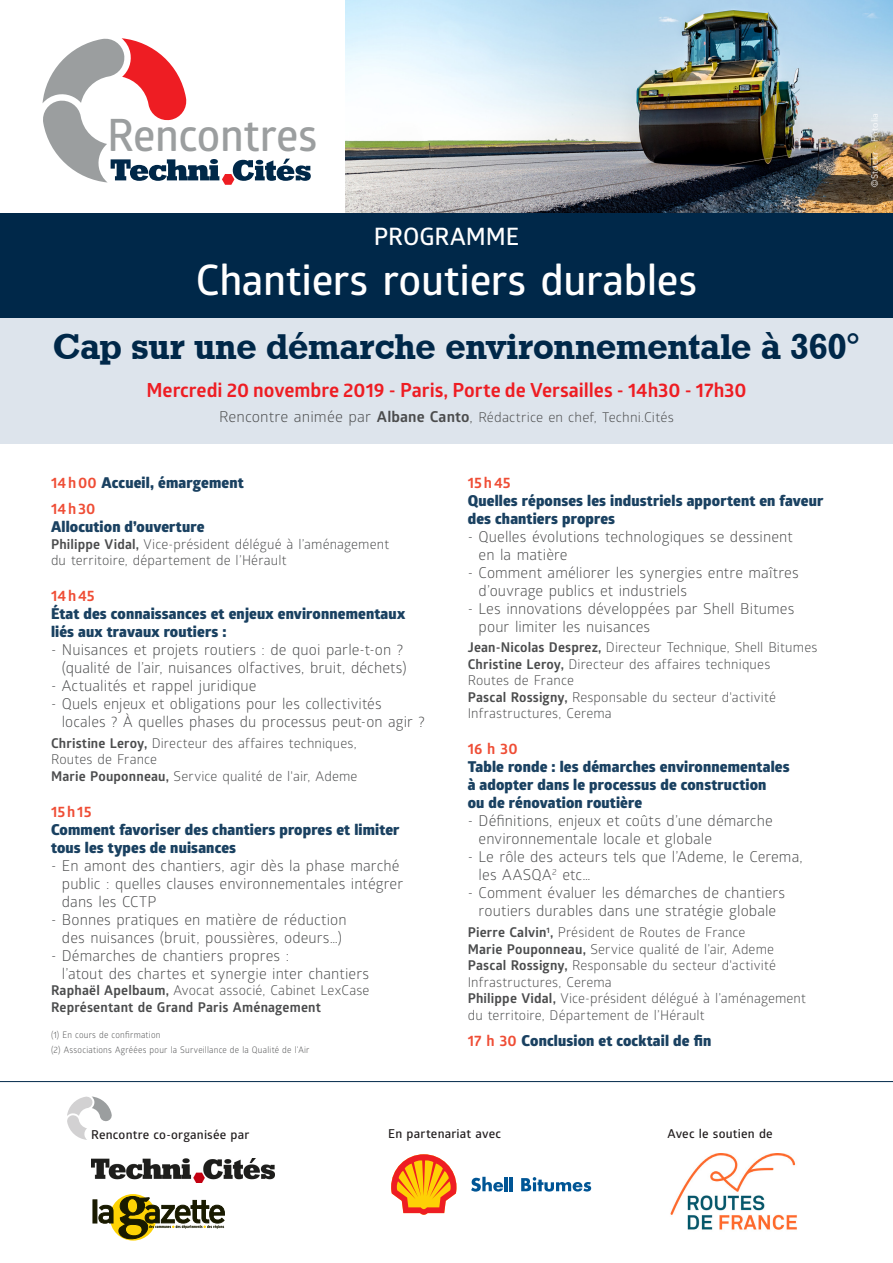
<style>
.page{position:relative;width:893px;height:1263px;background:#fff}
.page>*{position:absolute;margin:0;border:0;box-sizing:border-box;transform-origin:0 0}
.Thématique_événemen{font:600 44.7px "Glober";letter-spacing:-.01em;color:#9b9e9f}
.Thématique_événemen-2{font:600 42px "Glober";letter-spacing:-.01em;color:#fff}
.Titre_événement{font:36px "Geometric Slab 712 BT Bold A";letter-spacing:-.005em;color:#002849}
.Thématique_événemen-3{font:600 24px "Glober";letter-spacing:-.005em;color:#fff}
.date{font:700 19.5px "Glober";letter-spacing:-.005em;color:#ee1d23}
.Texte_OK{font:15px/18px "Glober";letter-spacing:.005em;color:#4b4c4d}
.Titre{font:800 15px/18px "Glober";letter-spacing:.01em;color:#1a4161}
.Horaire{font:800 15px/18px "Glober";letter-spacing:.01em;color:#1a4161}
.Horaire-2{font:700 15px "Glober";letter-spacing:.005em;color:#ef4d35}
.Intervenant{font:13.5px/16.5px "Glober";letter-spacing:.01em;color:#4b4c4d}
.Thématique_événemen-4{font:13.5px "Glober";letter-spacing:.015em;color:#4b4c4d}
.Intervenant-2{font:700 13.5px "Glober";letter-spacing:.015em;color:#4b4c4d}
.Thématique_événemen-5{font:600 12.3px "Glober";letter-spacing:.015em;color:#231f20}
.Texte_OK-2{font:9px "Glober";letter-spacing:.025em;color:#4b4c4d;scale:.94 1}
.t1{font:9px "Avenir Next";letter-spacing:.025em;color:#fff}
.s1{font-family:"Avenir";font-weight:300}
.s2{font-size:15px}
.s3{font-weight:700;font-size:15px}
.s4{font-weight:700;color:#ef4d35}
.s5{font-weight:700}
</style>
<div class="page">
<img style="left:345px;top:0;width:548px;height:213px">
<div style="left:0;top:275px;width:893px;height:43px;background:#002849"></div>
<div style="left:0;top:213px;width:893px;height:62px;background:#002849"></div>
<div style="left:0;top:318px;width:893px;height:126px;background:#dde4ec"></div>
<svg style="left:42px;top:38px;width:269px;height:147px"></svg>
<hr style="left:93px;top:1199px;width:4px;height:24px;background:#191a00">
<svg style="left:98px;top:1194px;width:127px;height:45px"></svg>
<img style="left:91px;top:1158px;width:184px;height:24px">
<svg style="left:67px;top:1096px;width:45px;height:44px"></svg>
<svg style="left:391px;top:1154px;width:66px;height:61px"></svg>
<svg style="left:471px;top:1177px;width:32px;height:14px"></svg>
<hr style="left:505px;top:1177px;width:3px;height:14px;background:#005595">
<hr style="left:510px;top:1177px;width:3px;height:14px;background:#005595">
<svg style="left:521px;top:1177px;width:70px;height:14px"></svg>
<img style="left:670px;top:1153px;width:127px;height:77px">
<hr style="left:0;top:1081px;width:893px;height:1px;background:#002849">
<p class="Thématique_événemen" style="left:107px;top:104px;width:212px">Rencontres</p>
<p class="t1" style="left:867px;top:187px;width:76px;rotate:-90deg"><span class="s1">©</span> Stockr - Fotolia</p>
<p class="Thématique_événemen-3" style="left:374px;top:220px;width:147px">PROGRAMME</p>
<p class="Thématique_événemen-2" style="left:196px;top:251px;width:503px">Chantiers routiers durables</p>
<p class="Titre_événement" style="left:53px;top:325px;width:807px">Cap sur une démarche environnementale à 360°</p>
<p class="date" style="left:146px;top:377px;width:602px">Mercredi 20 novembre 2019 - Paris, Porte de Versailles - 14h30 - 17h30</p>
<p class="Thématique_événemen-4" style="left:219px;top:407px;width:456px"><span class="s2">Rencontre animée par</span> <span class="s3">Albane Canto</span><span class="s2">,</span> Rédactrice en chef, Techni.Cités</p>
<p class="Horaire" style="left:51px;top:473px;width:194px"><span class="s4">14h00</span> Accueil, émargement</p>
<p class="Horaire" style="left:51px;top:500px;width:155px"><span class="s4">14h30<br></span>Allocution d’ouverture</p>
<p class="Intervenant" style="left:51px;top:535px;width:340px"><span class="s5">Philippe Vidal,</span> Vice-président délégué à l’aménagement du territoire, département de l’Hérault</p>
<p class="Horaire-2" style="left:51px;top:585px;width:45px">14h45</p>
<p class="Titre" style="left:51px;top:605px;width:356px">État des connaissances et enjeux environnementaux liés aux travaux routiers :</p>
<p class="Texte_OK" style="left:51px;top:640px;width:357px;text-align:right">- Nuisances et projets routiers : de quoi parle-t-on ? (qualité de l’air, nuisances olfactives, bruit, déchets)</p>
<p class="Texte_OK" style="left:51px;top:676px;width:207px">- Actualités et rappel juridique</p>
<p class="Texte_OK" style="left:62px;top:694px;width:364px;text-indent:-11px">- Quels enjeux et obligations pour les collectivités locales ? À quelles phases du processus peut-on agir ?</p>
<p class="Intervenant" style="left:51px;top:734px;width:307px"><span class="s5">Christine Leroy,</span> Directeur des affaires techniques,<br>Routes de France</p>
<p class="Intervenant" style="left:51px;top:767px;width:308px"><span class="s5">Marie Pouponneau,</span> Service qualité de l'air, Ademe</p>
<p class="Horaire-2" style="left:51px;top:801px;width:42px">15h15</p>
<p class="Titre" style="left:51px;top:820px;width:350px">Comment favoriser des chantiers propres et limiter tous les types de nuisances</p>
<p class="Texte_OK" style="left:62px;top:856px;width:343px;text-indent:-11px">- En amont des chantiers, agir dès la phase marché public : quelles clauses environnementales intégrer dans les CCTP</p>
<p class="Texte_OK" style="left:51px;top:910px;width:297px;text-align:center">- Bonnes pratiques en matière de réduction des nuisances (bruit, poussières, odeurs…)</p>
<p class="Texte_OK" style="left:62px;top:946px;width:309px;text-indent:-11px">- Démarches de chantiers propres :<br>l’atout des chartes et synergie inter chantiers</p>
<p class="Intervenant" style="left:51px;top:982px;width:320px"><span class="s5">Raphaël Apelbaum,</span> Avocat associé, Cabinet LexCase</p>
<p class="Intervenant-2" style="left:51px;top:997px;width:271px">Représentant de Grand Paris Aménagement</p>
<p class="Texte_OK-2" style="left:51px;top:1028px;width:118px">(1) En cours de confirmation</p>
<p class="Texte_OK-2" style="left:51px;top:1043px;width:276px">(2) Associations Agréées pour la Surveillance de la Qualité de l’Air</p>
<p class="Horaire-2" style="left:468px;top:472px;width:44px">15h45</p>
<p class="Titre" style="left:468px;top:491px;width:357px">Quelles réponses les industriels apportent en faveur des chantiers propres</p>
<p class="Texte_OK" style="left:479px;top:526px;width:316px;text-indent:-11px">- Quelles évolutions technologiques se dessinent en la matière</p>
<p class="Texte_OK" style="left:479px;top:562px;width:322px;text-indent:-11px">- Comment améliorer les synergies entre maîtres d’ouvrage publics et industriels</p>
<p class="Texte_OK" style="left:479px;top:598px;width:317px;text-indent:-11px">- Les innovations développées par Shell Bitumes pour limiter les nuisances</p>
<p class="Intervenant" style="left:468px;top:639px;width:351px"><span class="s5">Jean-Nicolas Desprez,</span> Directeur Technique, Shell Bitumes</p>
<p class="Intervenant" style="left:468px;top:655px;width:304px"><span class="s5">Christine Leroy,</span> Directeur des affaires techniques<br>Routes de France</p>
<p class="Intervenant" style="left:468px;top:688px;width:310px"><span class="s5">Pascal Rossigny,</span> Responsable du secteur d'activité<br>Infrastructures, Cerema</p>
<p class="Horaire-2" style="left:468px;top:738px;width:51px">16 h 30</p>
<p class="Titre" style="left:468px;top:758px;width:323px">Table ronde : les démarches environnementales à adopter dans le processus de construction<br>ou de rénovation routière</p>
<p class="Texte_OK" style="left:479px;top:811px;width:296px;text-indent:-11px">- Définitions, enjeux et coûts d’une démarche environnementale locale et globale</p>
<p class="Texte_OK" style="left:479px;top:847px;width:326px;text-indent:-11px">- Le rôle des acteurs tels que l’Ademe, le Cerema, les AASQA<sup>2</sup> etc…</p>
<p class="Texte_OK" style="left:468px;top:883px;width:319px;text-align:center">- Comment évaluer les démarches de chantiers routiers durables dans une stratégie globale</p>
<p class="Intervenant" style="left:468px;top:923px;width:279px"><span class="s5">Pierre Calvin</span><sup>1</sup><span class="s5">,</span> Président de Routes de France</p>
<p class="Intervenant" style="left:468px;top:940px;width:308px"><span class="s5">Marie Pouponneau,</span> Service qualité de l’air, Ademe</p>
<p class="Intervenant" style="left:468px;top:956px;width:310px"><span class="s5">Pascal Rossigny,</span> Responsable du secteur d'activité<br>Infrastructures, Cerema</p>
<p class="Intervenant" style="left:468px;top:989px;width:340px"><span class="s5">Philippe Vidal,</span> Vice-président délégué à l’aménagement du territoire, Département de l’Hérault</p>
<p class="Horaire" style="left:468px;top:1032px;width:245px"><span class="s4">17 h 30</span> Conclusion et cocktail de fin</p>
<p class="Thématique_événemen-5" style="left:91px;top:1126px;width:160px">Rencontre co-organisée par</p>
<p class="Thématique_événemen-5" style="left:388px;top:1125px;width:114px">En partenariat avec</p>
<p class="Thématique_événemen-5" style="left:668px;top:1125px;width:107px">Avec le soutien de</p>
</div>
